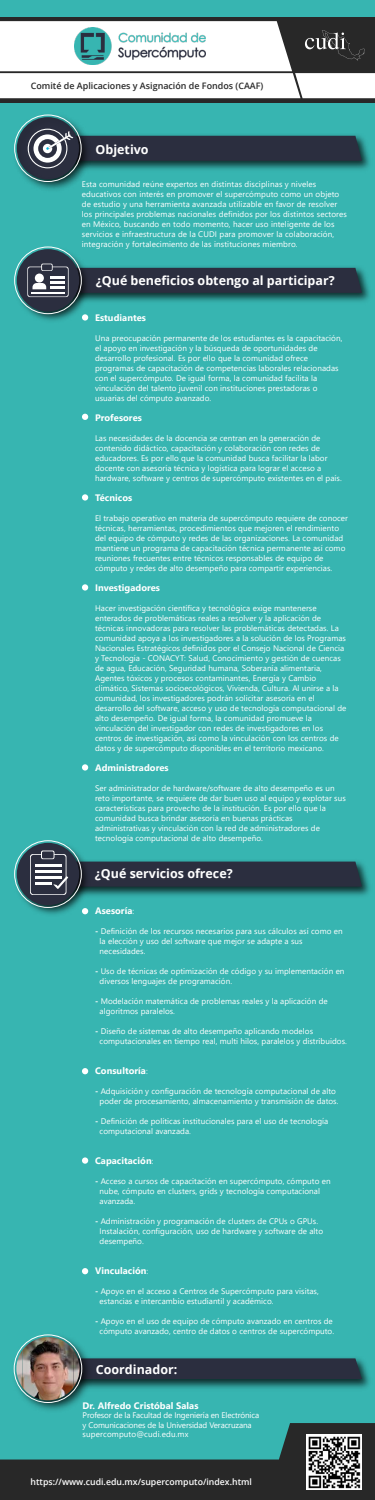
<style>
.page{position:relative;width:375px;height:1500px;background:#37b5b1}
.page>*{position:absolute;margin:0;border:0;box-sizing:border-box;transform-origin:0 0}
.t1{font:700 12.5px "Open Sans";color:#fff}
.t2{font:700 9.38px "Segoe UI";letter-spacing:.005em;color:#fff}
.t3{font:600 8.94px "Open Sans";color:#282828}
.t4{font:600 8.75px "Open Sans";color:#fff}
.t5{font:8.12px/10px "Segoe UI";letter-spacing:.005em;color:#fff}
.t6{font:8.12px/9.2px "Segoe UI";letter-spacing:-.015em;color:#fff}
.s1{font-weight:400;font-size:8.12px}
.s2{font-weight:700}
</style>
<div class="page">
<div style="left:0;top:17px;width:375px;height:86px;background:#282828"></div>
<svg style="left:0;top:21px;width:375px;height:77px"></svg>
<img style="left:75px;top:28px;width:130px;height:37px">
<img style="left:96px;top:1361px;width:273px;height:28px">
<div style="left:96px;top:1358px;width:266px;height:21px;background:#2b2e3f"></div>
<img style="left:13px;top:1334px;width:83px;height:76px">
<div style="left:14px;top:1335px;width:68px;height:68px;border:1px solid #fff;border-radius:50%"></div>
<img style="left:23px;top:1337px;width:50px;height:63px">
<img style="left:16px;top:1350px;width:7px;height:37px">
<img style="left:73px;top:1350px;width:7px;height:37px">
<img style="left:95px;top:138px;width:275px;height:32px">
<svg style="left:95px;top:135px;width:267px;height:34px;background:#28404c"></svg>
<img style="left:14px;top:114px;width:81px;height:76px">
<div style="left:14px;top:115px;width:67px;height:67px;border:1px solid #fff;border-radius:50%"></div>
<img style="left:93px;top:270px;width:276px;height:32px">
<img style="left:14px;top:246px;width:79px;height:75px">
<div style="left:17px;top:249px;width:62px;height:63px;background:#2b2e3f;border-radius:50%"></div>
<svg style="left:27px;top:264px;width:335px;height:33px"></svg>
<div style="left:14px;top:247px;width:68px;height:67px;border:1px solid #fff;border-radius:50%"></div>
<div style="left:82px;top:314px;width:6px;height:7px;background:#fff;border-radius:50%"></div>
<svg style="left:82px;top:414px;width:6px;height:6px"></svg>
<div style="left:82px;top:494px;width:6px;height:7px;background:#fff;border-radius:50%"></div>
<div style="left:82px;top:584px;width:6px;height:7px;background:#fff;border-radius:50%"></div>
<div style="left:82px;top:764px;width:6px;height:7px;background:#fff;border-radius:50%"></div>
<svg style="left:82px;top:1068px;width:6px;height:6px"></svg>
<div style="left:82px;top:1157px;width:6px;height:7px;background:#fff;border-radius:50%"></div>
<svg style="left:82px;top:1268px;width:6px;height:6px"></svg>
<img style="left:93px;top:864px;width:277px;height:32px">
<img style="left:14px;top:840px;width:79px;height:75px">
<div style="left:17px;top:843px;width:62px;height:62px;background:#2b2e3f;border-radius:50%"></div>
<div style="left:14px;top:841px;width:68px;height:67px;border:1px solid #fff;border-radius:50%"></div>
<svg style="left:30px;top:851px;width:332px;height:44px"></svg>
<svg style="left:0;top:1423px;width:375px;height:77px;fill:#282828"></svg>
<img style="left:307px;top:1435px;width:54px;height:55px">
<p class="t3" style="left:31px;top:80px;width:234px">Comité de Aplicaciones y Asignación de Fondos (CAAF)</p>
<h1 class="t1" style="left:96px;top:140px;width:55px">Objetivo</h1>
<p class="t5" style="left:82px;top:178px;width:267px">Esta comunidad reúne expertos en distintas disciplinas y niveles educativos con interés en promover el supercómputo como un objeto de estudio y una herramienta avanzada utilizable en favor de resolver los principales problemas nacionales definidos por los distintos sectores en México, buscando en todo momento, hacer uso inteligente de los servicios e infraestructura de la CUDI para promover la colaboración, integración y fortalecimiento de las instituciones miembro.</p>
<h1 class="t1" style="left:96px;top:272px;width:240px">¿Qué beneficios obtengo al participar?</h1>
<p class="t2" style="left:95px;top:308px;width:52px">Estudiantes</p>
<p class="t5" style="left:95px;top:332px;width:249px">Una preocupación permanente de los estudiantes es la capacitación, el apoyo en investigación y la búsqueda de oportunidades de desarrollo profesional. Es por ello que la comunidad ofrece programas de capacitación de competencias laborales relacionadas con el supercómputo. De igual forma, la comunidad facilita la vinculación del talento juvenil con instituciones prestadoras o usuarias del cómputo avanzado.</p>
<p class="t2" style="left:95px;top:408px;width:48px">Profesores</p>
<p class="t5" style="left:95px;top:432px;width:248px">Las necesidades de la docencia se centran en la generación de contenido didáctico, capacitación y colaboración con redes de educadores. Es por ello que la comunidad busca facilitar la labor docente con asesoría técnica y logística para lograr el acceso a hardware, software y centros de supercómputo existentes en el país.</p>
<p class="t2" style="left:95px;top:488px;width:39px">Técnicos</p>
<p class="t5" style="left:95px;top:512px;width:255px">El trabajo operativo en materia de supercómputo requiere de conocer técnicas, herramientas, procedimientos que mejoren el rendimiento del equipo de cómputo y redes de las organizaciones. La comunidad mantiene un programa de capacitación técnica permanente así como reuniones frecuentes entre técnicos responsables de equipo de cómputo y redes de alto desempeño para compartir experiencias.</p>
<p class="t2" style="left:95px;top:578px;width:67px">Investigadores</p>
<p class="t5" style="left:95px;top:602px;width:253px">Hacer investigación científica y tecnológica exige mantenerse enterados de problemáticas reales a resolver y la aplicación de técnicas innovadoras para resolver las problemáticas detectadas. La comunidad apoya a los investigadores a la solución de los Programas Nacionales Estratégicos definidos por el Consejo Nacional de Ciencia y Tecnología - CONACYT: Salud, Conocimiento y gestión de cuencas de agua, Educación, Seguridad humana, Soberanía alimentaria, Agentes tóxicos y procesos contaminantes, Energía y Cambio climático, Sistemas socioecológicos, Vivienda, Cultura. Al unirse a la comunidad, los investigadores podrán solicitar asesoría en el desarrollo del software, acceso y uso de tecnología computacional de alto desempeño. De igual forma, la comunidad promueve la vinculación del investigador con redes de investigadores en los centros de investigación, así como la vinculación con los centros de datos y de supercómputo disponibles en el territorio mexicano.</p>
<p class="t2" style="left:95px;top:758px;width:75px">Administradores</p>
<p class="t5" style="left:95px;top:782px;width:252px">Ser administrador de hardware/software de alto desempeño es un reto importante, se requiere de dar buen uso al equipo y explotar sus características para provecho de la institución. Es por ello que la comunidad busca brindar asesoría en buenas prácticas administrativas y vinculación con la red de administradores de tecnología computacional de alto desempeño.</p>
<h1 class="t1" style="left:95px;top:865px;width:139px">¿Qué servicios ofrece?</h1>
<p class="t2" style="left:95px;top:902px;width:41px">Asesoría<span class="s1">:</span></p>
<p class="t5" style="left:100px;top:926px;width:245px;text-indent:-5px"><span class="s2">-</span> Definición de los recursos necesarios para sus cálculos así como en la elección y uso del software que mejor se adapte a sus necesidades.</p>
<p class="t5" style="left:100px;top:966px;width:246px;text-indent:-5px"><span class="s2">-</span> Uso de técnicas de optimización de código y su implementación en diversos lenguajes de programación.</p>
<p class="t5" style="left:100px;top:996px;width:230px;text-indent:-5px"><span class="s2">-</span> Modelación matemática de problemas reales y la aplicación de algoritmos paralelos.</p>
<p class="t5" style="left:100px;top:1026px;width:249px;text-indent:-5px"><span class="s2">-</span> Diseño de sistemas de alto desempeño aplicando modelos computacionales en tiempo real, multi hilos, paralelos y distribuidos.</p>
<p class="t2" style="left:95px;top:1062px;width:54px">Consultoría<span class="s1">:</span></p>
<p class="t5" style="left:95px;top:1086px;width:245px;text-align:center"><span class="s2">-</span> Adquisición y configuración de tecnología computacional de alto poder de procesamiento, almacenamiento y transmisión de datos.</p>
<p class="t5" style="left:100px;top:1116px;width:230px;text-indent:-5px"><span class="s2">-</span> Definición de políticas institucionales para el uso de tecnología computacional avanzada.</p>
<p class="t2" style="left:95px;top:1152px;width:60px">Capacitación<span class="s1">:</span></p>
<p class="t5" style="left:100px;top:1176px;width:233px;text-indent:-5px"><span class="s2">-</span> Acceso a cursos de capacitación en supercómputo, cómputo en nube, cómputo en clusters, grids y tecnología computacional avanzada.</p>
<p class="t5" style="left:100px;top:1216px;width:225px;text-indent:-5px"><span class="s2">-</span> Administración y programación de clusters de CPUs o GPUs.<br>Instalación, configuración, uso de hardware y software de alto desempeño.</p>
<p class="t2" style="left:95px;top:1262px;width:55px">Vinculación<span class="s1">:</span></p>
<p class="t5" style="left:100px;top:1286px;width:221px;text-indent:-5px"><span class="s2">-</span> Apoyo en el acceso a Centros de Supercómputo para visitas, estancias e intercambio estudiantil y académico.</p>
<p class="t5" style="left:95px;top:1316px;width:241px;text-align:center"><span class="s2">-</span> Apoyo en el uso de equipo de cómputo avanzado en centros de cómputo avanzado, centro de datos o centros de supercómputo.</p>
<h1 class="t1" style="left:96px;top:1360px;width:83px">Coordinador:</h1>
<p class="t2" style="left:83px;top:1397px;width:117px">Dr. Alfredo Cristóbal Salas</p>
<p class="t6" style="left:83px;top:1410px;width:178px">Profesor de la Facultad de Ingeniería en Electrónica y Comunicaciones de la Universidad Veracruzana supercomputo@cudi.edu.mx</p>
<p class="t4" style="left:31px;top:1475px;width:223px">https://www.cudi.edu.mx/supercomputo/index.html</p>
</div>
